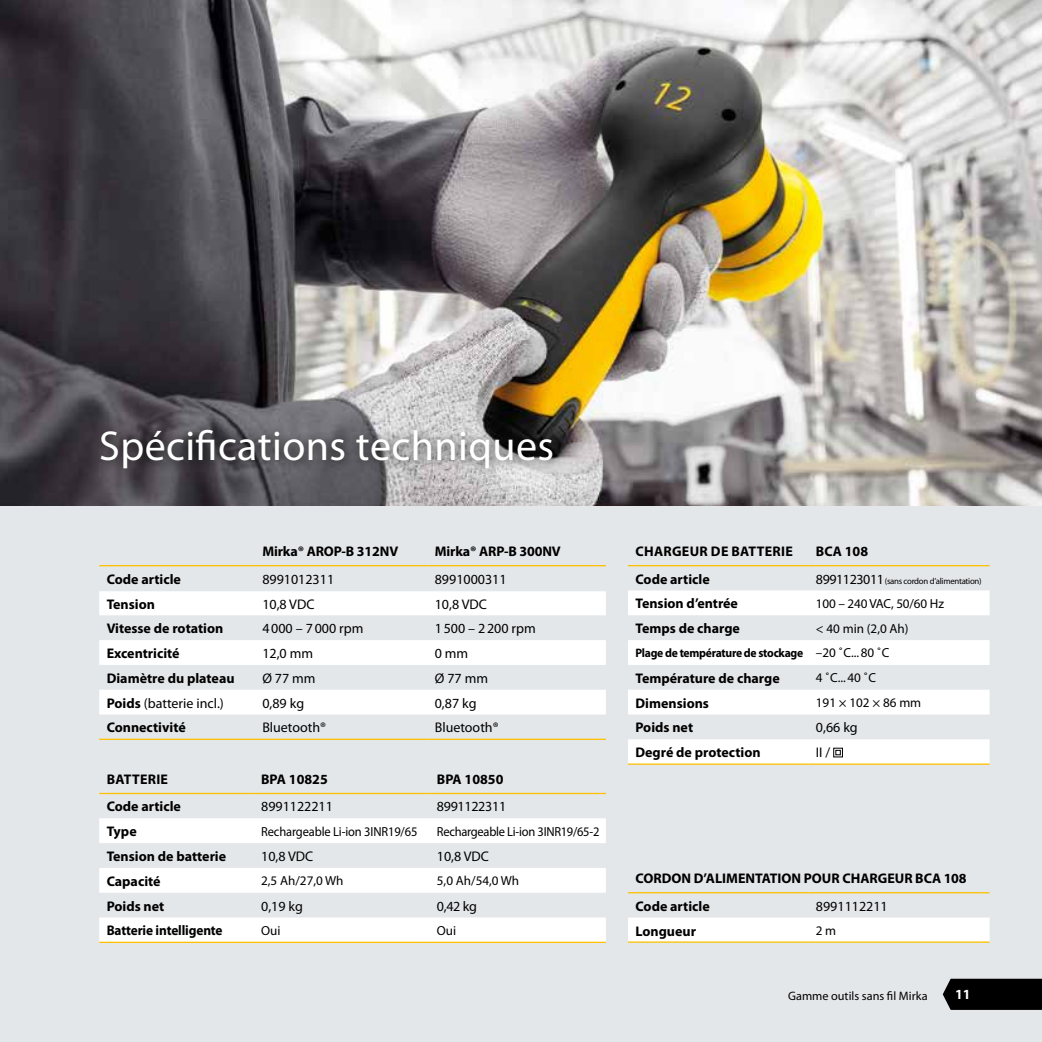
<style>
.page{position:relative;width:1042px;height:1042px;background:#e4e7ea}
.page>*{position:absolute;margin:0;border:0;box-sizing:border-box;transform-origin:0 0}
.t1{font:42px "Myriad Pro";letter-spacing:.01em;color:#fff}
.t2{font:700 14px/27.3px "Myriad Pro";color:#000}
.t3{font:14px "Myriad Pro";color:#000}
.t4{font:700 14px "Myriad Pro";letter-spacing:.02em;color:#000}
.t5{font:700 14px "Myriad Pro";color:#000;scale:.95 1}
.t6{font:14px "Myriad Pro";letter-spacing:-.02em;color:#000}
.t7{font:700 14px "Myriad Pro";color:#fff}
.t8{font:13.12px "Myriad Pro";letter-spacing:-.01em;color:#000}
.t9{font:13.12px "Myriad Pro";letter-spacing:-.01em;color:#000;scale:.95 1}
.t10{font:700 12.25px "Myriad Pro";letter-spacing:-.025em;color:#000;scale:.95 1}
.t11{font:12.25px "Myriad Pro";color:#000}
.t12{font:8.75px "Myriad Pro";letter-spacing:-.03em;color:#000}
.s1{font-weight:700}
.s2{font-size:14px}
.s3{font-weight:400;font-size:13.12px}
</style>
<div class="page">
<img style="left:0;top:0;width:1042px;height:505px">
<div style="left:93px;top:420px;width:471px;height:59px;background:#000;opacity:.75"></div>
<div style="left:99px;top:591px;width:507px;height:24px;background:#fff"></div>
<svg style="left:99px;top:640px;width:507px;height:74px"></svg>
<hr style="left:99px;top:565px;width:156px;height:1px;background:#fdc100">
<hr style="left:255px;top:565px;width:172px;height:1px;background:#fdc100">
<hr style="left:427px;top:565px;width:179px;height:1px;background:#fdc100">
<hr style="left:99px;top:738px;width:156px;height:2px;background:#fdc100">
<hr style="left:255px;top:738px;width:172px;height:2px;background:#fdc100">
<hr style="left:427px;top:738px;width:179px;height:2px;background:#fdc100">
<svg style="left:628px;top:590px;width:361px;height:173px;fill:#fff"></svg>
<hr style="left:628px;top:565px;width:180px;height:1px;background:#fdc100">
<hr style="left:808px;top:565px;width:181px;height:1px;background:#fdc100">
<hr style="left:628px;top:763px;width:180px;height:2px;background:#fdc100">
<hr style="left:808px;top:763px;width:181px;height:2px;background:#fdc100">
<div style="left:833px;top:748px;width:10px;height:9px;border:1px solid #000"></div>
<svg style="left:835px;top:750px;width:5px;height:5px"></svg>
<div style="left:628px;top:917px;width:361px;height:24px;background:#fff"></div>
<hr style="left:628px;top:892px;width:180px;height:1px;background:#fdc100">
<hr style="left:808px;top:892px;width:181px;height:1px;background:#fdc100">
<hr style="left:628px;top:941px;width:180px;height:2px;background:#fdc100">
<hr style="left:808px;top:941px;width:181px;height:2px;background:#fdc100">
<svg style="left:99px;top:818px;width:507px;height:123px;fill:#fff"></svg>
<hr style="left:99px;top:793px;width:155px;height:1px;background:#fdc100">
<hr style="left:254px;top:793px;width:175px;height:1px;background:#fdc100">
<hr style="left:429px;top:793px;width:177px;height:1px;background:#fdc100">
<hr style="left:99px;top:941px;width:155px;height:2px;background:#fdc100">
<hr style="left:254px;top:941px;width:175px;height:2px;background:#fdc100">
<hr style="left:429px;top:941px;width:177px;height:2px;background:#fdc100">
<svg style="left:943px;top:978px;width:99px;height:32px;background:#0e0e0e"></svg>
<h1 class="t1" style="left:99px;top:423px;width:456px">Spécifications techniques</h1>
<p class="t2" style="left:262px;top:537px;width:137px">Mirka® AROP-B 312NV</p>
<p class="t2" style="left:435px;top:537px;width:128px">Mirka® ARP-B 300NV</p>
<p class="t2" style="left:107px;top:565px;width:76px">Code article</p>
<p class="t3" style="left:262px;top:571px;width:73px">8991012311</p>
<p class="t3" style="left:435px;top:571px;width:73px">8991000311</p>
<p class="t2" style="left:107px;top:590px;width:50px">Tension</p>
<p class="t3" style="left:262px;top:597px;width:54px">10,8 VDC</p>
<p class="t3" style="left:435px;top:597px;width:54px">10,8 VDC</p>
<p class="t2" style="left:107px;top:614px;width:118px">Vitesse de rotation</p>
<p class="t3" style="left:262px;top:621px;width:103px">4000 – 7000 rpm</p>
<p class="t3" style="left:435px;top:621px;width:103px">1500 – 2200 rpm</p>
<p class="t2" style="left:107px;top:639px;width:75px">Excentricité</p>
<p class="t3" style="left:262px;top:646px;width:52px">12,0 mm</p>
<p class="t3" style="left:435px;top:646px;width:35px">0 mm</p>
<p class="t2" style="left:107px;top:664px;width:129px">Diamètre du plateau</p>
<p class="t3" style="left:262px;top:670px;width:55px">Ø 77 mm</p>
<p class="t3" style="left:435px;top:670px;width:55px">Ø 77 mm</p>
<p class="t3" style="left:107px;top:695px;width:119px"><span class="s1">Poids</span> (batterie incl.)</p>
<p class="t3" style="left:262px;top:695px;width:43px">0,89 kg</p>
<p class="t3" style="left:435px;top:695px;width:43px">0,87 kg</p>
<p class="t2" style="left:107px;top:713px;width:81px">Connectivité</p>
<p class="t3" style="left:262px;top:720px;width:65px">Bluetooth®</p>
<p class="t3" style="left:435px;top:720px;width:65px">Bluetooth®</p>
<p class="t4" style="left:107px;top:770px;width:63px">BATTERIE</p>
<p class="t2" style="left:261px;top:765px;width:68px">BPA 10825</p>
<p class="t2" style="left:437px;top:765px;width:68px">BPA 10850</p>
<p class="t2" style="left:107px;top:792px;width:76px">Code article</p>
<p class="t3" style="left:261px;top:799px;width:73px">8991122211</p>
<p class="t6" style="left:437px;top:799px;width:71px">8991122311</p>
<p class="t2" style="left:107px;top:817px;width:32px">Type</p>
<p class="t9" style="left:261px;top:824px;width:166px">Rechargeable Li-ion 3INR19/65</p>
<p class="t9" style="left:437px;top:824px;width:173px">Rechargeable Li-ion 3INR19/65-2</p>
<p class="t2" style="left:107px;top:842px;width:121px">Tension de batterie</p>
<p class="t3" style="left:261px;top:849px;width:54px">10,8 VDC</p>
<p class="t3" style="left:437px;top:849px;width:54px">10,8 VDC</p>
<p class="t2" style="left:107px;top:867px;width:55px">Capacité</p>
<p class="t8" style="left:261px;top:873px;width:84px">2,5 Ah/27,0 Wh</p>
<p class="t8" style="left:437px;top:873px;width:84px">5,0 Ah/54,0 Wh</p>
<p class="t2" style="left:107px;top:892px;width:59px">Poids net</p>
<p class="t3" style="left:261px;top:898px;width:43px">0,19 kg</p>
<p class="t3" style="left:437px;top:898px;width:42px">0,42 kg</p>
<p class="t5" style="left:107px;top:921px;width:124px">Batterie intelligente</p>
<p class="t8" style="left:261px;top:923px;width:21px">Oui</p>
<p class="t8" style="left:437px;top:923px;width:21px">Oui</p>
<p class="t4" style="left:635px;top:542px;width:159px">CHARGEUR DE BATTERIE</p>
<p class="t2" style="left:816px;top:537px;width:54px">BCA 108</p>
<p class="t2" style="left:635px;top:565px;width:76px">Code article</p>
<p class="t12" style="left:816px;top:576px;width:167px"><span class="s2">8991123011</span>(sans cordon d’alimentation)</p>
<p class="t2" style="left:635px;top:589px;width:104px">Tension d’entrée</p>
<p class="t8" style="left:816px;top:596px;width:130px">100 – 240 VAC, 50/60 Hz</p>
<p class="t2" style="left:635px;top:614px;width:106px">Temps de charge</p>
<p class="t8" style="left:816px;top:622px;width:94px">&lt; 40 min (2,0 Ah)</p>
<p class="t10" style="left:635px;top:645px;width:269px">Plage de température de stockage <span class="s3">–20 ˚C...80 ˚C</span></p>
<p class="t2" style="left:635px;top:664px;width:146px">Température de charge</p>
<p class="t8" style="left:816px;top:670px;width:62px">4 ˚C...40 ˚C</p>
<p class="t2" style="left:635px;top:689px;width:75px">Dimensions</p>
<p class="t8" style="left:816px;top:695px;width:107px">191 × 102 × 86 mm</p>
<p class="t2" style="left:635px;top:713px;width:59px">Poids net</p>
<p class="t3" style="left:816px;top:720px;width:43px">0,66 kg</p>
<p class="t2" style="left:635px;top:738px;width:127px">Degré de protection</p>
<p class="t3" style="left:816px;top:745px;width:16px">II /</p>
<p class="t2" style="left:635px;top:864px;width:332px">CORDON D’ALIMENTATION POUR CHARGEUR BCA 108<br>Code article</p>
<p class="t3" style="left:816px;top:898px;width:73px">8991112211</p>
<p class="t2" style="left:635px;top:916px;width:62px">Longueur</p>
<p class="t8" style="left:816px;top:923px;width:22px">2 m</p>
<p class="t11" style="left:788px;top:989px;width:141px">Gamme outils sans fil Mirka</p>
<p class="t7" style="left:955px;top:985px;width:17px">11</p>
</div>
